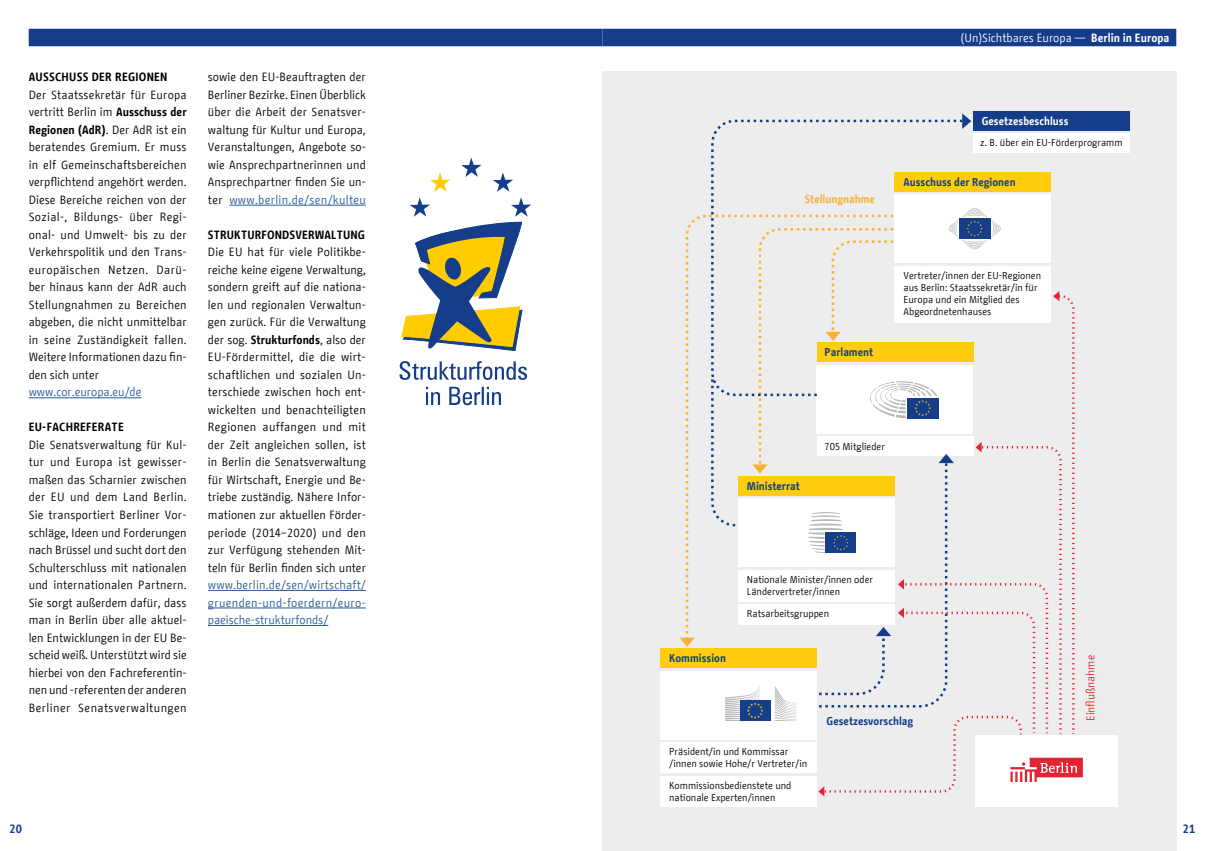
<style>
.page{position:relative;width:1205px;height:851px;background:#fff}
.page>*{position:absolute;margin:0;border:0;box-sizing:border-box;transform-origin:0 0}
.t1{font:11.88px/17.5px "BMF Change";letter-spacing:.005em;color:#000;text-align:justify}
.t2{font:11.88px/17.5px "BMF Change";color:#275b9b;text-align:justify}
.t3{font:700 11.88px "BMF Change";letter-spacing:.02em;color:#000}
.t4{font:11.88px "BMF Change";color:#fff}
.t5{font:700 11.88px "BMF Change";color:#153d8a}
.t6{font:700 11.25px "BMF Change";color:#153d8a}
.t7{font:700 11.25px "BMF Change";color:#fff}
.t8{font:700 11.25px "BMF Change";color:#f9b234}
.t9{font:11.25px "BMF Change";color:#e62330}
.t10{font:10px/12px "BMF Change";color:#000}
.s1{font-weight:700}
.s2{color:#275b9b}
</style>
<div class="page">
<div style="left:611px;top:29px;width:556px;height:17px;background:#153d8a"></div>
<div style="left:37px;top:29px;width:557px;height:17px;background:#153d8a"></div>
<svg style="left:399px;top:361px;width:128px;height:19px"></svg>
<svg style="left:426px;top:386px;width:75px;height:19px"></svg>
<svg style="left:401px;top:157px;width:130px;height:194px"></svg>
<div style="left:602px;top:72px;width:574px;height:778px;background:#ededed"></div>
<div style="left:660px;top:670px;width:156px;height:69px;background:#fff"></div>
<div style="left:660px;top:742px;width:156px;height:31px;background:#fff"></div>
<div style="left:660px;top:776px;width:156px;height:30px;background:#fff"></div>
<div style="left:660px;top:648px;width:156px;height:20px;background:#ffcd0d"></div>
<div style="left:975px;top:735px;width:142px;height:71px;background:#fff"></div>
<div style="left:894px;top:194px;width:157px;height:69px;background:#fff"></div>
<div style="left:894px;top:172px;width:157px;height:19px;background:#ffcd0d"></div>
<svg style="left:679px;top:637px;width:11px;height:9px"></svg>
<svg style="left:962px;top:113px;width:9px;height:14px"></svg>
<svg style="left:684px;top:214px;width:26px;height:429px"></svg>
<div style="left:973px;top:111px;width:156px;height:19px;background:#153d8a"></div>
<div style="left:973px;top:133px;width:156px;height:20px;background:#fff"></div>
<svg style="left:711px;top:118px;width:254px;height:90px"></svg>
<svg style="left:710px;top:208px;width:373px;height:588px"></svg>
<hr style="left:29px;top:397px;width:112px;height:1px;background:#275b9b">
<hr style="left:229px;top:205px;width:137px;height:1px;background:#275b9b">
<hr style="left:208px;top:590px;width:158px;height:1px;background:#275b9b">
<hr style="left:208px;top:607px;width:158px;height:1px;background:#275b9b">
<hr style="left:208px;top:625px;width:120px;height:1px;background:#275b9b">
<p class="t3" style="left:29px;top:68px;width:140px">AUSSCHUSS DER REGIONEN</p>
<p class="t1" style="left:29px;top:86px;width:160px">Der Staatssekretär für Europa vertritt Berlin im <span class="s1">Ausschuss der Regionen (AdR)</span>. Der AdR ist ein beratendes Gremium. Er muss in elf Gemeinschaftsbereichen verpflichtend angehört werden.<br>Diese Bereiche reichen von der Sozial-, Bildungs- über Regi&shy;onal- und Umwelt- bis zu der Verkehrspolitik und den Trans&shy;europäischen Netzen. Darü&shy;ber hinaus kann der AdR auch Stellungnahmen zu Bereichen abgeben, die nicht unmittelbar in seine Zuständigkeit fallen.<br>Weitere Informationen dazu fin&shy;den sich unter</p>
<p class="t2" style="left:29px;top:383px;width:114px">www.cor.europa.eu/de</p>
<p class="t3" style="left:29px;top:418px;width:97px">EU-FACHREFERATE</p>
<p class="t1" style="left:29px;top:436px;width:160px">Die Senatsverwaltung für Kul&shy;tur und Europa ist gewisser&shy;maßen das Scharnier zwischen der EU und dem Land Berlin.<br>Sie transportiert Berliner Vor&shy;schläge, Ideen und Forderungen nach Brüssel und sucht dort den Schulterschluss mit nationalen und internationalen Partnern.<br>Sie sorgt außerdem dafür, dass man in Berlin über alle aktuel&shy;len Entwicklungen in der EU Be&shy;scheid weiß. Unterstützt wird sie hierbei von den Fachreferentin&shy;nen und -referenten der anderen Berliner Senatsverwaltungen</p>
<p class="t1" style="left:208px;top:68px;width:160px">sowie den EU-Beauftragten der Berliner Bezirke. Einen Überblick über die Arbeit der Senatsver&shy;waltung für Kultur und Europa, Veranstaltungen, Angebote so&shy;wie Ansprechpartnerinnen und Ansprechpartner finden Sie un&shy;ter <span class="s2">www.berlin.de/sen/kulteu</span></p>
<p class="t3" style="left:208px;top:226px;width:159px">STRUKTURFONDSVERWALTUNG</p>
<p class="t1" style="left:208px;top:243px;width:160px">Die EU hat für viele Politikbe&shy;reiche keine eigene Verwaltung, sondern greift auf die nationa&shy;len und regionalen Verwaltun&shy;gen zurück. Für die Verwaltung der sog. <span class="s1">Strukturfonds</span>, also der EU-Fördermittel, die die wirt&shy;schaftlichen und sozialen Un&shy;terschiede zwischen hoch ent&shy;wickelten und benachteiligten Regionen auffangen und mit der Zeit angleichen sollen, ist in Berlin die Senatsverwaltung für Wirtschaft, Energie und Be&shy;triebe zuständig. Nähere Infor&shy;mationen zur aktuellen Förder&shy;periode (2014–2020) und den zur Verfügung stehenden Mit&shy;teln für Berlin finden sich unter</p>
<p class="t2" style="left:208px;top:576px;width:160px">www.berlin.de/sen/wirtschaft/ gruenden-und-foerdern/euro&shy;paeische-strukturfonds/</p>
<p class="t4" style="left:961px;top:30px;width:210px">(Un)Sichtbares Europa — <span class="s1">Berlin in Europa</span></p>
<p class="t7" style="left:981px;top:113px;width:88px">Gesetzesbeschluss</p>
<p class="t10" style="left:980px;top:136px;width:144px">z. B. über ein EU-Förderprogramm</p>
<p class="t8" style="left:805px;top:191px;width:72px">Stellungnahme</p>
<p class="t6" style="left:824px;top:344px;width:50px">Parlament</p>
<p class="t6" style="left:903px;top:174px;width:114px">Ausschuss der Regionen</p>
<p class="t10" style="left:903px;top:269px;width:139px">Vertreter/innen der EU-Regionen aus Berlin: Staatssekretär/in für<br>Europa und ein Mitglied des<br>Abgeordnetenhauses</p>
<p class="t6" style="left:747px;top:478px;width:55px">Ministerrat</p>
<p class="t10" style="left:824px;top:440px;width:62px">705 Mitglieder</p>
<p class="t6" style="left:669px;top:649px;width:58px">Kommission</p>
<p class="t10" style="left:747px;top:573px;width:128px">Nationale Minister/innen oder<br>Ländervertreter/innen</p>
<p class="t10" style="left:747px;top:607px;width:84px">Ratsarbeitsgruppen</p>
<p class="t6" style="left:826px;top:712px;width:88px">Gesetzesvorschlag</p>
<p class="t10" style="left:669px;top:745px;width:140px">Präsident/in und Kommissar /innen sowie Hohe/r Vertreter/in</p>
<p class="t10" style="left:669px;top:779px;width:124px">Kommissionsbedienstete und nationale Experten/innen</p>
<p class="t9" style="left:1082px;top:720px;width:67px;rotate:-90deg">Einflußnahme</p>
<p class="t5" style="left:10px;top:820px;width:14px">20</p>
<p class="t5" style="left:1183px;top:820px;width:14px">21</p>
</div>
